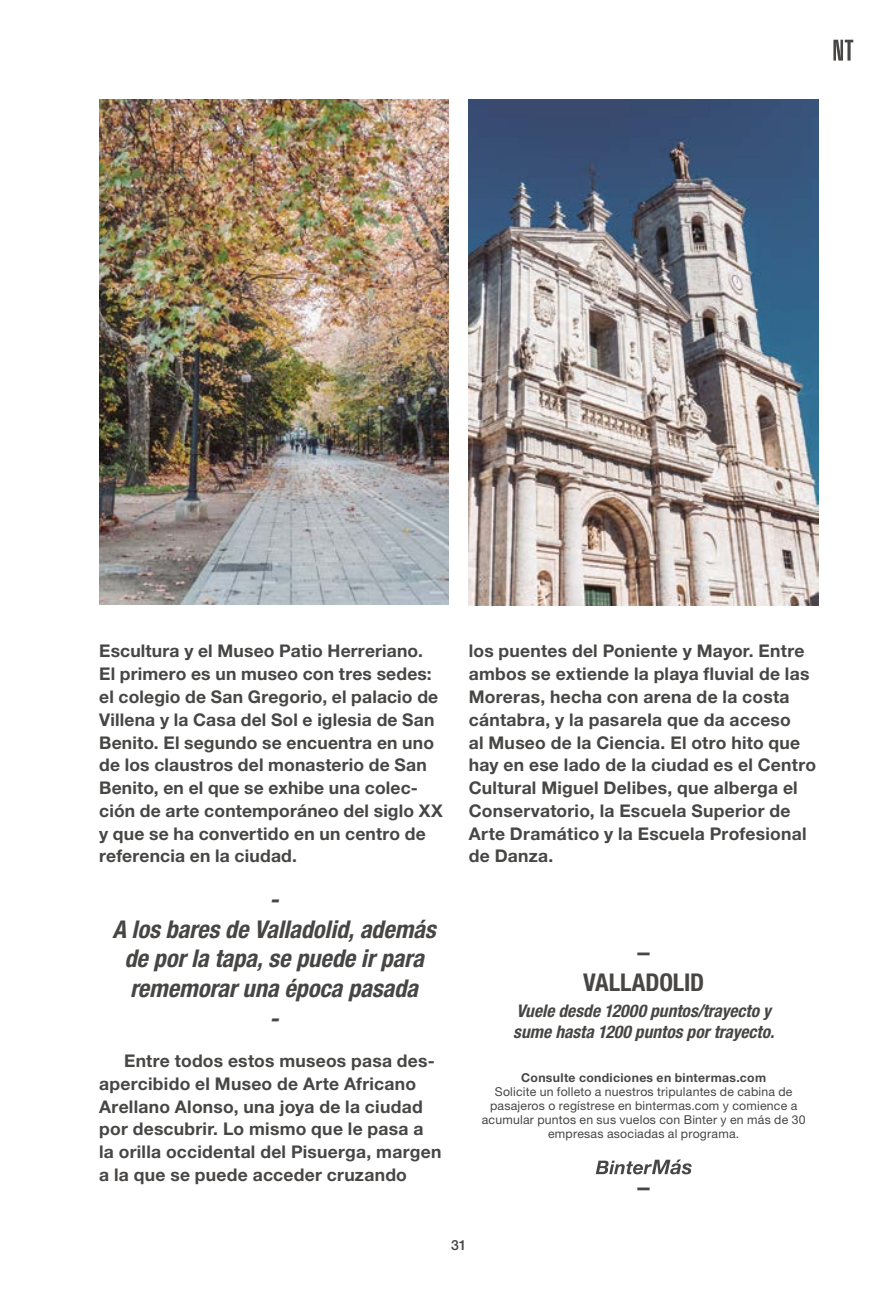
<style>
.page{position:relative;width:893px;height:1290px;background:#fff}
.page>*{position:absolute;margin:0;border:0;box-sizing:border-box;transform-origin:0 0}
.t1{font:italic 700 condensed 24.5px/29.8px "Helvetica Neue LT Std";letter-spacing:-.005em;color:#474645;text-align:center}
.t2{font:700 condensed 24.5px/29.8px "Helvetica Neue LT Std";letter-spacing:-.005em;color:#474645;text-align:center}
.t3{font:700 17.5px/22.8px "Helvetica Neue LT Std";letter-spacing:.015em;color:#474645}
.t4{font:italic 700 condensed 17.5px/21px "Helvetica Neue LT Std";color:#474645}
.t5{font:500 14px "Helvetica Neue LT Std";color:#474645}
.t6{font:12.25px/14px "Helvetica Neue LT Std";letter-spacing:.02em;color:#474645;text-align:center}
.t7{font:700 12.25px "Helvetica Neue LT Std";letter-spacing:.025em;color:#474645}
</style>
<div class="page">
<svg style="left:833px;top:40px;width:20px;height:21px"></svg>
<svg style="left:596px;top:1159px;width:96px;height:15px"></svg>
<img style="left:99px;top:99px;width:350px;height:506px">
<img style="left:469px;top:99px;width:350px;height:506px">
<p class="t3" style="left:99px;top:639px;width:345px">Escultura y el Museo Patio Herreriano.<br>El primero es un museo con tres sedes: el colegio de San Gregorio, el palacio de Villena y la Casa del Sol e iglesia de San Benito. El segundo se encuentra en uno de los claustros del monasterio de San Benito, en el que se exhibe una colec&shy;ción de arte contemporáneo del siglo XX y que se ha convertido en un centro de referencia en la ciudad.</p>
<h1 class="t1" style="left:112px;top:884px;width:325px">-<br>A los bares de Valladolid, además de por la tapa, se puede ir para rememorar una época pasada<br>-</h1>
<p class="t3" style="left:99px;top:1049px;width:344px;text-indent:25px">Entre todos estos museos pasa des&shy;apercibido el Museo de Arte Africano Arellano Alonso, una joya de la ciudad por descubrir. Lo mismo que le pasa a la orilla occidental del Pisuerga, margen a la que se puede acceder cruzando</p>
<p class="t3" style="left:469px;top:639px;width:349px">los puentes del Poniente y Mayor. Entre ambos se extiende la playa fluvial de las Moreras, hecha con arena de la costa cántabra, y la pasarela que da acceso<br>al Museo de la Ciencia. El otro hito que hay en ese lado de la ciudad es el Centro Cultural Miguel Delibes, que alberga el Conservatorio, la Escuela Superior de Arte Dramático y la Escuela Profesional de Danza.</p>
<h1 class="t2" style="left:583px;top:937px;width:122px">–<br>VALLADOLID</h1>
<p class="t4" style="left:513px;top:1000px;width:262px">Vuele desde 12000 puntos/trayecto y sume hasta 1200 puntos por trayecto.</p>
<p class="t7" style="left:521px;top:1070px;width:246px">Consulte condiciones en bintermas.com</p>
<p class="t6" style="left:482px;top:1084px;width:325px">Solicite un folleto a nuestros tripulantes de cabina de pasajeros o regístrese en bintermas.com y comience a acumular puntos en sus vuelos con Binter y en más de 30 empresas asociadas al programa.</p>
<h1 class="t2" style="left:638px;top:1172px;width:14px">–</h1>
<p class="t5" style="left:451px;top:1237px;width:17px">31</p>
</div>
